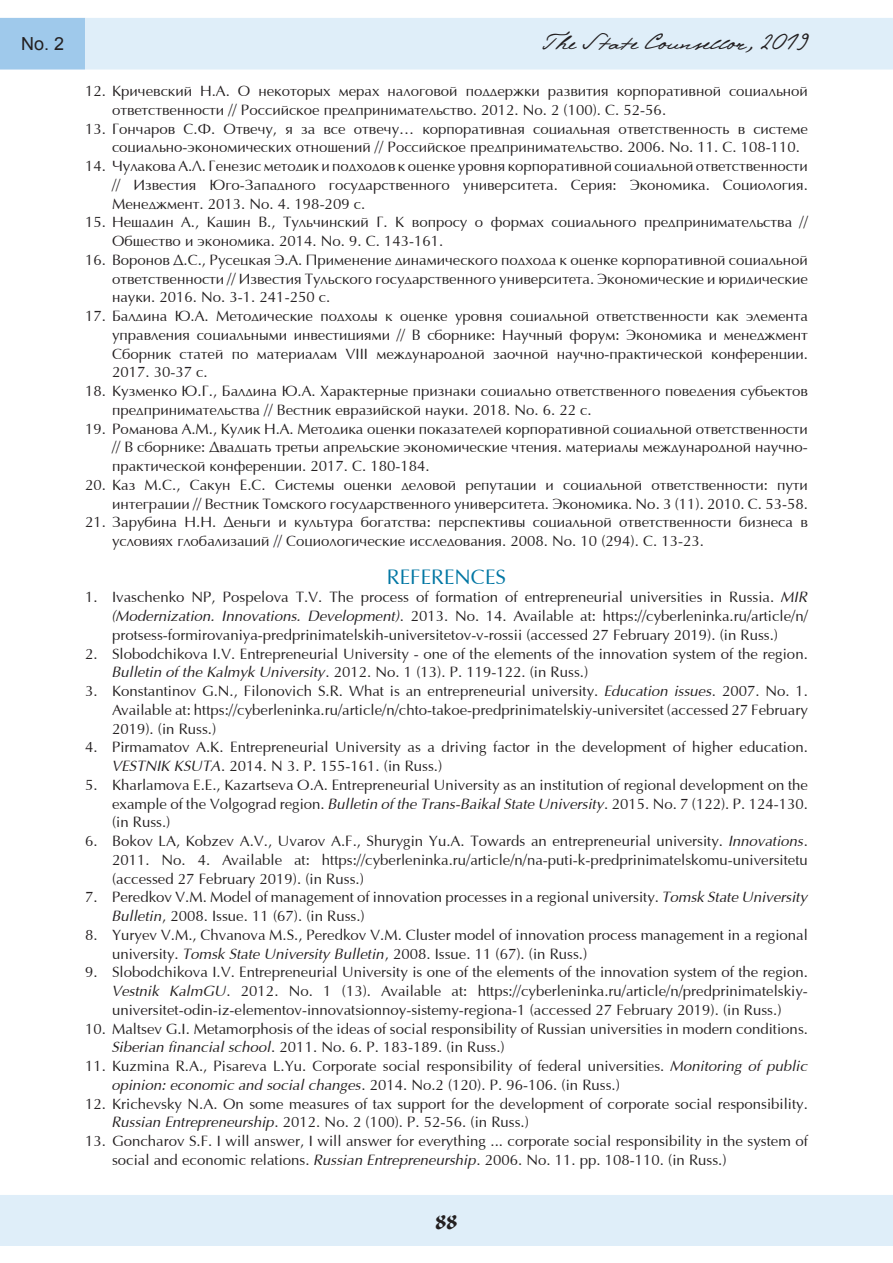
<style>
.page{position:relative;width:893px;height:1263px;background:#fff}
.page>*{position:absolute;margin:0;border:0;box-sizing:border-box;transform-origin:0 0}
.t1{font:24px "Pushkin";color:#231f20}
.t2{font:21px "AG Opus";color:#0076a3}
.t3{font:18px "Arial";color:#231f20}
.t4{font:15px/18.8px "AG Opus";color:#231f20}
.s1{font-style:italic}
</style>
<div class="page">
<div style="left:0;top:1195px;width:893px;height:51px;background:#dfeef9"></div>
<div style="left:0;top:18px;width:85px;height:52px;background:#9fc9eb;border:2px solid #9fc9eb"></div>
<div style="left:86px;top:19px;width:806px;height:50px;background:#dfeef9"></div>
<div style="left:85px;top:18px;width:808px;height:52px;border:1px solid #dfeef9"></div>
<p class="t3" style="left:21px;top:32px;width:45px">No. 2</p>
<h1 class="t1" style="left:543px;top:27px;width:267px">The State Counsellor, 2019</h1>
<p class="t4" style="left:112px;top:82px;width:697px;text-indent:-27px">12. Кричевский Н.А. О некоторых мерах налоговой поддержки развития корпоративной социальной ответственности // Российское предпринимательство. 2012. No. 2 (100). С. 52-56.</p>
<p class="t4" style="left:112px;top:120px;width:697px;text-indent:-27px">13. Гончаров С.Ф. Отвечу, я за все отвечу… корпоративная социальная ответственность в системе социально-экономических отношений // Российское предпринимательство. 2006. No. 11. С. 108-110.</p>
<p class="t4" style="left:112px;top:157px;width:697px;text-align:justify;text-indent:-27px">14. Чулакова А.Л. Генезис методик и подходов к оценке уровня корпоративной социальной ответственности // Известия Юго-Западного государственного университета. Серия: Экономика. Социология.<br>Менеджмент. 2013. No. 4. 198-209 с.</p>
<p class="t4" style="left:112px;top:214px;width:697px;text-indent:-27px">15. Нещадин А., Кашин В., Тульчинский Г. К вопросу о формах социального предпринимательства //<br>Общество и экономика. 2014. No. 9. С. 143-161.</p>
<p class="t4" style="left:112px;top:251px;width:697px;text-align:justify;text-indent:-27px">16. Воронов Д.С., Русецкая Э.А. Применение динамического подхода к оценке корпоративной социальной ответственности // Известия Тульского государственного университета. Экономические и юридические науки. 2016. No. 3-1. 241-250 с.</p>
<p class="t4" style="left:112px;top:307px;width:697px;text-align:justify;text-indent:-27px">17. Балдина Ю.А. Методические подходы к оценке уровня социальной ответственности как элемента управления социальными инвестициями // В сборнике: Научный форум: Экономика и менеджмент Сборник статей по материалам VIII международной заочной научно-практической конференции.<br>2017. 30-37 с.</p>
<p class="t4" style="left:112px;top:382px;width:697px;text-indent:-27px">18. Кузменко Ю.Г., Балдина Ю.А. Характерные признаки социально ответственного поведения субъектов предпринимательства // Вестник евразийской науки. 2018. No. 6. 22 с.</p>
<p class="t4" style="left:112px;top:420px;width:697px;text-align:justify;text-indent:-27px">19. Романова А.М., Кулик Н.А. Методика оценки показателей корпоративной социальной ответственности // В сборнике: Двадцать третьи апрельские экономические чтения. материалы международной научно&shy;практической конференции. 2017. С. 180-184.</p>
<p class="t4" style="left:85px;top:476px;width:724px;text-align:right">20. Каз М.С., Сакун Е.С. Системы оценки деловой репутации и социальной ответственности: пути интеграции // Вестник Томского государственного университета. Экономика. No. 3 (11). 2010. С. 53-58.</p>
<p class="t4" style="left:112px;top:514px;width:697px;text-indent:-27px">21. Зарубина Н.Н. Деньги и культура богатства: перспективы социальной ответственности бизнеса в условиях глобализаций // Социологические исследования. 2008. No. 10 (294). С. 13-23.</p>
<h2 class="t2" style="left:387px;top:566px;width:121px">REFERENCES</h2>
<p class="t4" style="left:112px;top:589px;width:697px;text-align:justify;text-indent:-27px">1. Ivaschenko NP, Pospelova T.V. The process of formation of entrepreneurial universities in Russia. <span class="s1">MIR (Modernization. Innovations. Development)</span>. 2013. No. 14. Available at: https://cyberleninka.ru/article/n/ protsess-formirovaniya-predprinimatelskih-universitetov-v-rossii (accessed 27 February 2019). (in Russ.)</p>
<p class="t4" style="left:112px;top:645px;width:697px;text-indent:-27px">2. Slobodchikova I.V. Entrepreneurial University - one of the elements of the innovation system of the region.<br><span class="s1">Bulletin of the Kalmyk University</span>. 2012. No. 1 (13). P. 119-122. (in Russ.)</p>
<p class="t4" style="left:112px;top:682px;width:697px;text-align:justify;text-indent:-27px">3. Konstantinov G.N., Filonovich S.R. What is an entrepreneurial university. <span class="s1">Education issues</span>. 2007. No. 1.<br>Available at: https://cyberleninka.ru/article/n/chto-takoe-predprinimatelskiy-universitet (accessed 27 February 2019). (in Russ.)</p>
<p class="t4" style="left:112px;top:739px;width:697px;text-indent:-27px">4. Pirmamatov A.K. Entrepreneurial University as a driving factor in the development of higher education.<br><span class="s1">VESTNIK KSUTA</span>. 2014. N 3. P. 155-161. (in Russ.)</p>
<p class="t4" style="left:112px;top:776px;width:697px;text-align:justify;text-indent:-27px">5. Kharlamova E.E., Kazartseva O.A. Entrepreneurial University as an institution of regional development on the example of the Volgograd region. <span class="s1">Bulletin of the Trans-Baikal State University</span>. 2015. No. 7 (122). P. 124-130. (in Russ.)</p>
<p class="t4" style="left:112px;top:832px;width:697px;text-align:justify;text-indent:-27px">6. Bokov LA, Kobzev A.V., Uvarov A.F., Shurygin Yu.A. Towards an entrepreneurial university. <span class="s1">Innovations</span>.<br>2011. No. 4. Available at: https://cyberleninka.ru/article/n/na-puti-k-predprinimatelskomu-universitetu (accessed 27 February 2019). (in Russ.)</p>
<p class="t4" style="left:112px;top:889px;width:697px;text-indent:-27px">7. Peredkov V.M. Model of management of innovation processes in a regional university. <span class="s1">Tomsk State University<br>Bulletin</span>, 2008. Issue. 11 (67). (in Russ.)</p>
<p class="t4" style="left:112px;top:926px;width:697px;text-indent:-27px">8. Yuryev V.M., Chvanova M.S., Peredkov V.M. Cluster model of innovation process management in a regional university. <span class="s1">Tomsk State University Bulletin</span>, 2008. Issue. 11 (67). (in Russ.)</p>
<p class="t4" style="left:112px;top:964px;width:697px;text-align:justify;text-indent:-27px">9. Slobodchikova I.V. Entrepreneurial University is one of the elements of the innovation system of the region.<br><span class="s1">Vestnik KalmGU</span>. 2012. No. 1 (13). Available at: https://cyberleninka.ru/article/n/predprinimatelskiy&shy;universitet-odin-iz-elementov-innovatsionnoy-sistemy-regiona-1 (accessed 27 February 2019). (in Russ.)</p>
<p class="t4" style="left:112px;top:1020px;width:697px;text-indent:-27px">10. Maltsev G.I. Metamorphosis of the ideas of social responsibility of Russian universities in modern conditions.<br><span class="s1">Siberian financial school</span>. 2011. No. 6. P. 183-189. (in Russ.)</p>
<p class="t4" style="left:112px;top:1057px;width:697px;text-indent:-27px">11. Kuzmina R.A., Pisareva L.Yu. Corporate social responsibility of federal universities. <span class="s1">Monitoring of public opinion: economic and social changes</span>. 2014. No.2 (120). P. 96-106. (in Russ.)</p>
<p class="t4" style="left:112px;top:1095px;width:697px;text-indent:-27px">12. Krichevsky N.A. On some measures of tax support for the development of corporate social responsibility.<br><span class="s1">Russian Entrepreneurship</span>. 2012. No. 2 (100). P. 52-56. (in Russ.)</p>
<p class="t4" style="left:112px;top:1132px;width:697px;text-indent:-27px">13. Goncharov S.F. I will answer, I will answer for everything ... corporate social responsibility in the system of social and economic relations. <span class="s1">Russian Entrepreneurship</span>. 2006. No. 11. pp. 108-110. (in Russ.)</p>
</div>
